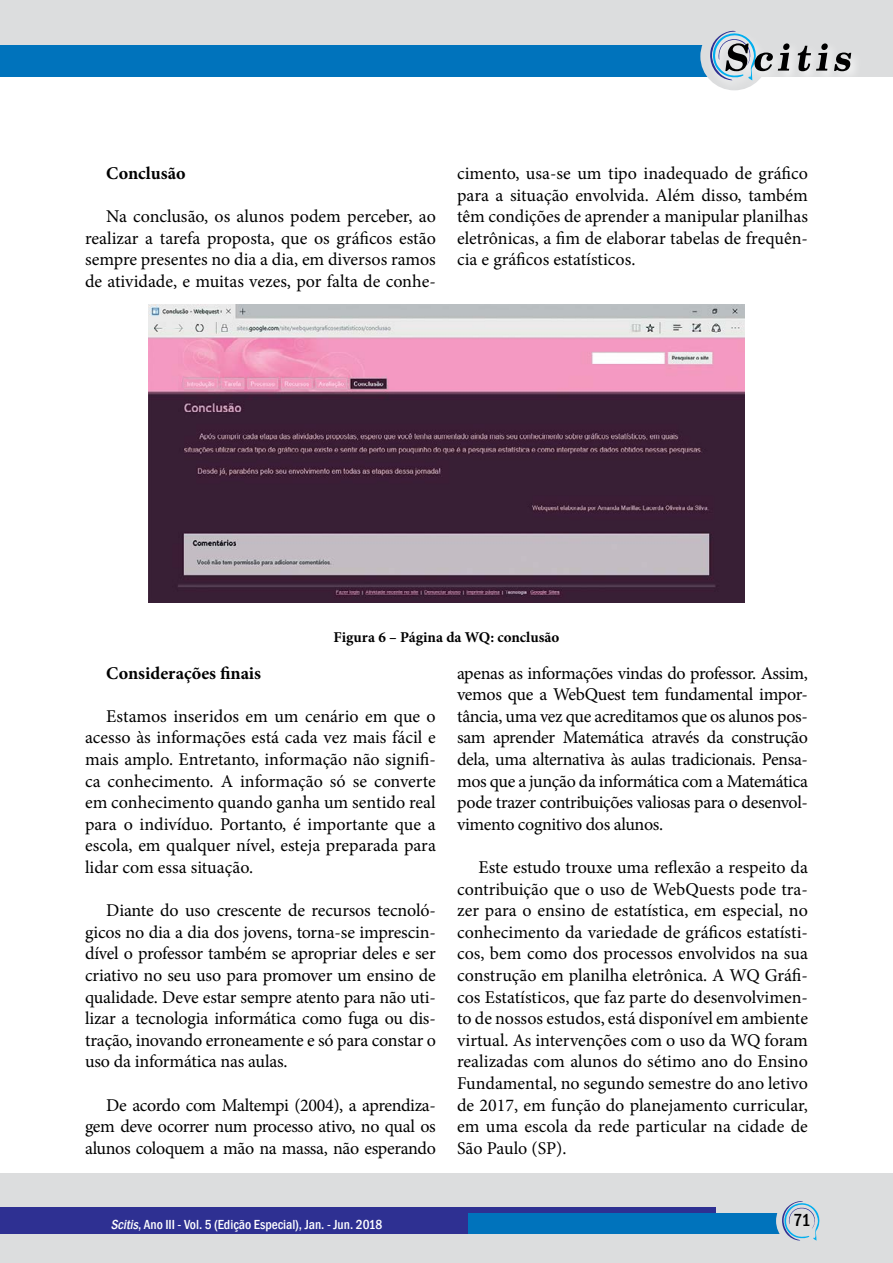
<style>
.page{position:relative;width:893px;height:1263px;background:#fff}
.page>*{position:absolute;margin:0;border:0;box-sizing:border-box;transform-origin:0 0}
.t1{font:18px/21.6px "Minion Pro";letter-spacing:-.01em;color:#000;text-align:justify}
.t2{font:700 18px "Minion Pro";color:#000}
.t3{font:500 condensed 18px "Franklin Gothic";color:#000}
.t4{font:700 15px "Minion Pro";color:#000}
.t5{font:500 condensed 13.5px "Franklin Gothic";color:#fff}
.s1{font-style:italic}
</style>
<div class="page">
<div style="left:0;top:0;width:893px;height:77px;background:#dcddde"></div>
<div style="left:0;top:45px;width:733px;height:32px;background:#0073bc"></div>
<div style="left:0;top:1174px;width:893px;height:89px;background:#dcddde"></div>
<div style="left:0;top:1208px;width:715px;height:26px;background:#2e3092"></div>
<div style="left:468px;top:1214px;width:312px;height:20px;background:#0073bc"></div>
<div style="left:700px;top:22px;width:68px;height:68px;background:#dcddde;border-radius:50%"></div>
<svg style="left:776px;top:1201px;width:44px;height:40px"></svg>
<div style="left:707px;top:27px;width:156px;height:65px;background:#fff;opacity:.75"></div>
<svg style="left:834px;top:53px;width:17px;height:18px"></svg>
<svg style="left:798px;top:43px;width:30px;height:28px"></svg>
<svg style="left:709px;top:30px;width:81px;height:50px"></svg>
<img style="left:149px;top:304px;width:595px;height:299px">
<p class="t2" style="left:106px;top:160px;width:81px">Conclusão</p>
<p class="t1" style="left:85px;top:206px;width:352px;text-indent:21px">Na conclusão, os alunos podem perceber, ao realizar a tarefa proposta, que os gráficos estão sempre presentes no dia a dia, em diversos ramos de atividade, e muitas vezes, por falta de conhe-</p>
<p class="t1" style="left:457px;top:162px;width:352px">cimento, usa-se um tipo inadequado de gráfico para a situação envolvida. Além disso, também têm condições de aprender a manipular planilhas eletrônicas, a fim de elaborar tabelas de frequên&shy;cia e gráficos estatísticos.</p>
<p class="t4" style="left:334px;top:627px;width:227px">Figura 6 – Página da WQ: conclusão</p>
<p class="t2" style="left:106px;top:660px;width:156px">Considerações finais</p>
<p class="t1" style="left:85px;top:705px;width:352px;text-indent:21px">Estamos inseridos em um cenário em que o acesso às informações está cada vez mais fácil e mais amplo. Entretanto, informação não signifi&shy;ca conhecimento. A informação só se converte em conhecimento quando ganha um sentido real para o indivíduo. Portanto, é importante que a escola, em qualquer nível, esteja preparada para lidar com essa situação.</p>
<p class="t1" style="left:85px;top:900px;width:352px;text-indent:21px">Diante do uso crescente de recursos tecnoló&shy;gicos no dia a dia dos jovens, torna-se imprescin&shy;dível o professor também se apropriar deles e ser criativo no seu uso para promover um ensino de qualidade. Deve estar sempre atento para não uti&shy;lizar a tecnologia informática como fuga ou dis&shy;tração, inovando erroneamente e só para constar o uso da informática nas aulas.</p>
<p class="t1" style="left:85px;top:1094px;width:352px;text-indent:21px">De acordo com Maltempi (2004), a aprendiza&shy;gem deve ocorrer num processo ativo, no qual os alunos coloquem a mão na massa, não esperando</p>
<p class="t1" style="left:457px;top:662px;width:352px">apenas as informações vindas do professor. Assim, vemos que a WebQuest tem fundamental impor&shy;tância, uma vez que acreditamos que os alunos pos&shy;sam aprender Matemática através da construção dela, uma alternativa às aulas tradicionais. Pensa&shy;mos que a junção da informática com a Matemática pode trazer contribuições valiosas para o desenvol&shy;vimento cognitivo dos alunos.</p>
<p class="t1" style="left:457px;top:856px;width:352px;text-indent:21px">Este estudo trouxe uma reflexão a respeito da contribuição que o uso de WebQuests pode tra&shy;zer para o ensino de estatística, em especial, no conhecimento da variedade de gráficos estatísti&shy;cos, bem como dos processos envolvidos na sua construção em planilha eletrônica. A WQ Gráfi&shy;cos Estatísticos, que faz parte do desenvolvimen&shy;to de nossos estudos, está disponível em ambiente virtual. As intervenções com o uso da WQ foram realizadas com alunos do sétimo ano do Ensino Fundamental, no segundo semestre do ano letivo de 2017, em função do planejamento curricular, em uma escola da rede particular na cidade de São Paulo (SP).</p>
<p class="t5" style="left:111px;top:1215px;width:273px"><span class="s1">Scitis</span>, Ano III - Vol. 5 (Edição Especial), Jan. - Jun. 2018</p>
<p class="t3" style="left:793px;top:1208px;width:19px">71</p>
</div>
